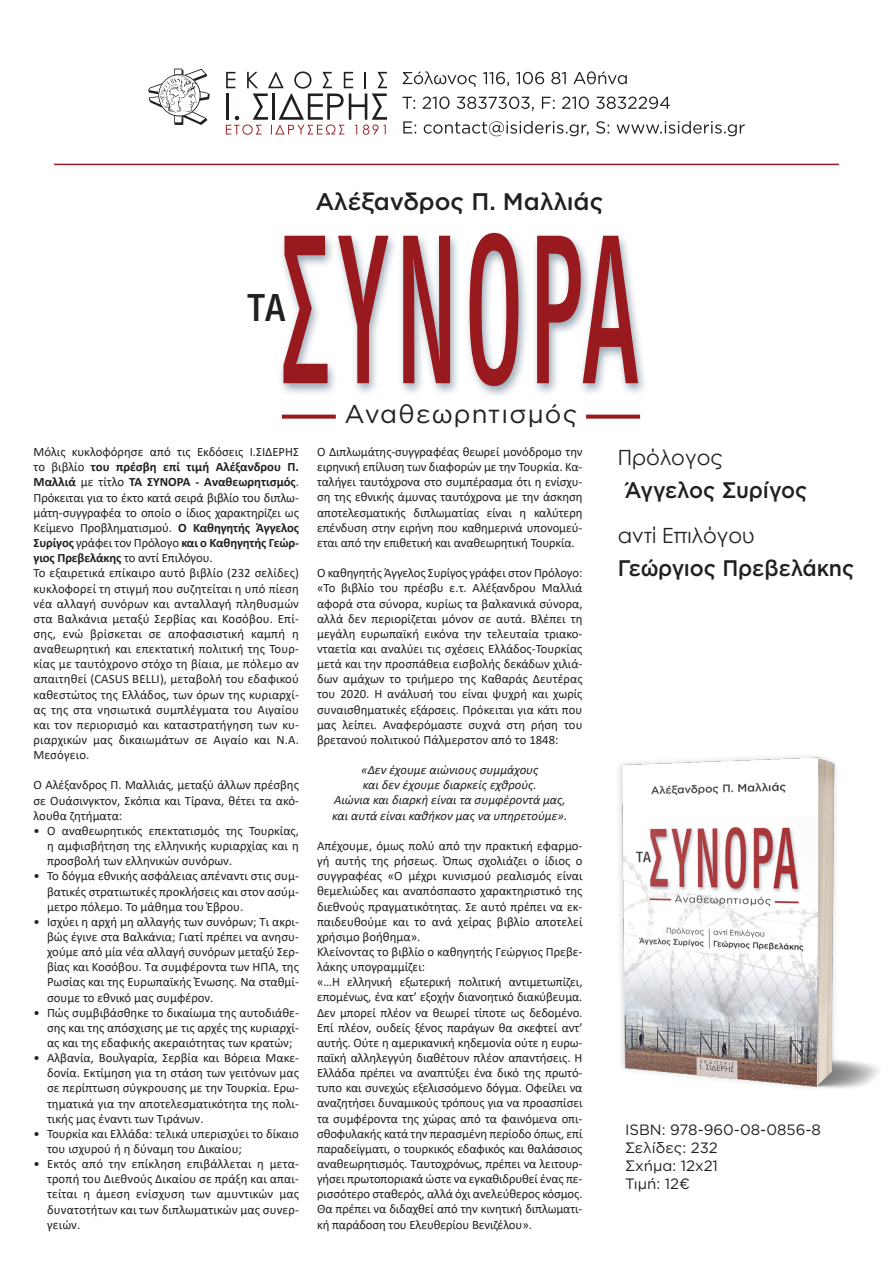
<style>
.page{position:relative;width:893px;height:1263px;background:#fff}
.page>*{position:absolute;margin:0;border:0;box-sizing:border-box;transform-origin:0 0}
.t1{font:221.4px "Lib Helvetica Medium Cond";letter-spacing:.08em;color:#981a1e;scale:.5 1}
.t2{font:40.5px "Lib Helvetica Medium Cond";color:#231f20}
.t3{font:25.65px "Gotham Greek";letter-spacing:.05em;color:#231f20}
.t4{font:500 24px "Gotham Greek";color:#231f20}
.t5{font:500 22.5px "Gotham Greek";letter-spacing:-.005em;color:#231f20;scale:.95 1}
.t6{font:21px "Century Gothic";color:#231f20}
.t7{font:15px/18px "Gotham Greek";color:#231f20}
.t8{font:12.75px/15.1px "Calibri";letter-spacing:-.005em;color:#231f20;text-align:justify}
.t9{font:italic 12.75px/15.1px "Calibri";color:#231f20;text-align:center}
.s1{font-weight:700}
</style>
<div class="page">
<svg style="left:403px;top:121px;width:342px;height:15px"></svg>
<svg style="left:402px;top:96px;width:268px;height:15px"></svg>
<svg style="left:403px;top:71px;width:224px;height:16px"></svg>
<svg style="left:148px;top:69px;width:62px;height:56px"></svg>
<svg style="left:226px;top:71px;width:161px;height:64px"></svg>
<hr style="left:54px;top:164px;width:785px;height:1px;background:#981a1e">
<div style="left:277px;top:229px;width:371px;height:171px;background:#0b2d4b;opacity:.42"></div>
<svg style="left:586px;top:415px;width:54px;height:4px"></svg>
<svg style="left:282px;top:415px;width:54px;height:4px"></svg>
<img style="left:619px;top:756px;width:260px;height:333px">
<h3 class="t4" style="left:315px;top:188px;width:289px">Αλέξανδρος Π. Μαλλιάς</h3>
<h1 class="t1" style="left:281px;top:186px;width:713px">ΣΥΝΟΡΑ</h1>
<h3 class="t3" style="left:345px;top:400px;width:234px">Αναθεωρητισμός</h3>
<h2 class="t2" style="left:247px;top:285px;width:39px">ΤΑ</h2>
<p class="t8" style="left:34px;top:444px;width:267px;text-align:left">Μόλις κυκλοφόρησε από τις Εκδόσεις Ι.ΣΙΔΕΡΗΣ το βιβλίο <span class="s1">του πρέσβη επί τιμή Αλέξανδρου Π.<br>Μαλλιά</span> με τίτλο <span class="s1">ΤΑ ΣΥΝΟΡΑ - Αναθεωρητισμός</span>.<br>Πρόκειται για το έκτο κατά σειρά βιβλίο του διπλω&shy;μάτη-συγγραφέα το οποίο ο ίδιος χαρακτηρίζει ως Κείμενο Προβληματισμού. <span class="s1">Ο Καθηγητής Άγγελος Συρίγος</span> γράφει τον Πρόλογο <span class="s1">και ο Καθηγητής Γεώρ&shy;γιος Πρεβελάκης</span> το αντί Επιλόγου.<br>Το εξαιρετικά επίκαιρο αυτό βιβλίο (232 σελίδες) κυκλοφορεί τη στιγμή που συζητείται η υπό πίεση νέα αλλαγή συνόρων και ανταλλαγή πληθυσμών στα Βαλκάνια μεταξύ Σερβίας και Κοσόβου. Επί&shy;σης, ενώ βρίσκεται σε αποφασιστική καμπή η αναθεωρητική και επεκτατική πολιτική της Τουρ&shy;κίας με ταυτόχρονο στόχο τη βίαια, με πόλεμο αν απαιτηθεί (CASUS BELLI), μεταβολή του εδαφικού καθεστώτος της Ελλάδος, των όρων της κυριαρχί&shy;ας της στα νησιωτικά συμπλέγματα του Αιγαίου και τον περιορισμό και καταστρατήγηση των κυ&shy;ριαρχικών μας δικαιωμάτων σε Αιγαίο και Ν.Α.<br>Μεσόγειο.</p>
<p class="t8" style="left:34px;top:777px;width:267px">Ο Αλέξανδρος Π. Μαλλιάς, μεταξύ άλλων πρέσβης σε Ουάσινγκτον, Σκόπια και Τίρανα, θέτει τα ακό&shy;λουθα ζητήματα:</p>
<p class="t8" style="left:47px;top:823px;width:254px;text-indent:-14px">• Ο αναθεωρητικός επεκτατισμός της Τουρκίας, η αμφισβήτηση της ελληνικής κυριαρχίας και η προσβολή των ελληνικών συνόρων.</p>
<p class="t8" style="left:47px;top:868px;width:254px;text-indent:-14px">• Το δόγμα εθνικής ασφάλειας απέναντι στις συμ&shy;βατικές στρατιωτικές προκλήσεις και στον ασύμ&shy;μετρο πόλεμο. Το μάθημα του Έβρου.</p>
<p class="t8" style="left:47px;top:914px;width:254px;text-indent:-14px">• Ισχύει η αρχή μη αλλαγής των συνόρων; Τι ακρι&shy;βώς έγινε στα Βαλκάνια; Γιατί πρέπει να ανησυ&shy;χούμε από μία νέα αλλαγή συνόρων μεταξύ Σερ&shy;βίας και Κοσόβου. Τα συμφέροντα των ΗΠΑ, της Ρωσίας και της Ευρωπαϊκής Ένωσης. Να σταθμί&shy;σουμε το εθνικό μας συμφέρον.</p>
<p class="t8" style="left:47px;top:1004px;width:254px;text-indent:-14px">• Πώς συμβιβάσθηκε το δικαίωμα της αυτοδιάθε&shy;σης και της απόσχισης με τις αρχές της κυριαρχί&shy;ας και της εδαφικής ακεραιότητας των κρατών;</p>
<p class="t8" style="left:47px;top:1050px;width:254px;text-indent:-14px">• Αλβανία, Βουλγαρία, Σερβία και Βόρεια Μακε&shy;δονία. Εκτίμηση για τη στάση των γειτόνων μας σε περίπτωση σύγκρουσης με την Τουρκία. Ερω&shy;τηματικά για την αποτελεσματικότητα της πολι&shy;τικής μας έναντι των Τιράνων.</p>
<p class="t8" style="left:47px;top:1126px;width:253px;text-indent:-14px">• Τουρκία και Ελλάδα: τελικά υπερισχύει το δίκαιο του ισχυρού ή η δύναμη του Δικαίου;</p>
<p class="t8" style="left:47px;top:1156px;width:253px;text-indent:-14px">• Εκτός από την επίκληση επιβάλλεται η μετα&shy;τροπή του Διεθνούς Δικαίου σε πράξη και απαι&shy;τείται η άμεση ενίσχυση των αμυντικών μας δυνατοτήτων και των διπλωματικών μας συνερ&shy;γειών.</p>
<p class="t8" style="left:317px;top:444px;width:267px">Ο Διπλωμάτης-συγγραφέας θεωρεί μονόδρομο την ειρηνική επίλυση των διαφορών με την Τουρκία. Κα&shy;ταλήγει ταυτόχρονα στο συμπέρασμα ότι η ενίσχυ&shy;ση της εθνικής άμυνας ταυτόχρονα με την άσκηση αποτελεσματικής διπλωματίας είναι η καλύτερη επένδυση στην ειρήνη που καθημερινά υπονομεύ&shy;εται από την επιθετική και αναθεωρητική Τουρκία.</p>
<p class="t8" style="left:317px;top:565px;width:267px">Ο καθηγητής Άγγελος Συρίγος γράφει στον Πρόλογο: «Το βιβλίο του πρέσβυ ε.τ. Αλέξανδρου Μαλλιά αφορά στα σύνορα, κυρίως τα βαλκανικά σύνορα, αλλά δεν περιορίζεται μόνον σε αυτά. Βλέπει τη μεγάλη ευρωπαϊκή εικόνα την τελευταία τριακο&shy;νταετία και αναλύει τις σχέσεις Ελλάδος-Τουρκίας μετά και την προσπάθεια εισβολής δεκάδων χιλιά&shy;δων αμάχων το τριήμερο της Καθαράς Δευτέρας του 2020. Η ανάλυσή του είναι ψυχρή και χωρίς συναισθηματικές εξάρσεις. Πρόκειται για κάτι που μας λείπει. Αναφερόμαστε συχνά στη ρήση του βρετανού πολιτικού Πάλμερστον από το 1848:</p>
<p class="t9" style="left:332px;top:762px;width:237px">«Δεν έχουμε αιώνιους συμμάχους<br>και δεν έχουμε διαρκείς εχθρούς.<br>Αιώνια και διαρκή είναι τα συμφέροντά μας, και αυτά είναι καθήκον μας να υπηρετούμε».</p>
<p class="t8" style="left:317px;top:838px;width:267px;text-align:left">Απέχουμε, όμως πολύ από την πρακτική εφαρμο&shy;γή αυτής της ρήσεως. Όπως σχολιάζει ο ίδιος ο συγγραφέας «Ο μέχρι κυνισμού ρεαλισμός είναι θεμελιώδες και αναπόσπαστο χαρακτηριστικό της διεθνούς πραγματικότητας. Σε αυτό πρέπει να εκ&shy;παιδευθούμε και το ανά χείρας βιβλίο αποτελεί χρήσιμο βοήθημα».<br>Κλείνοντας το βιβλίο ο καθηγητής Γεώργιος Πρεβε&shy;λάκης υπογραμμίζει:<br>«…Η ελληνική εξωτερική πολιτική αντιμετωπίζει, επομένως, ένα κατ’ εξοχήν διανοητικό διακύβευμα.<br>Δεν μπορεί πλέον να θεωρεί τίποτε ως δεδομένο.<br>Επί πλέον, ουδείς ξένος παράγων θα σκεφτεί αντ’ αυτής. Ούτε η αμερικανική κηδεμονία ούτε η ευρω&shy;παϊκή αλληλεγγύη διαθέτουν πλέον απαντήσεις. Η Ελλάδα πρέπει να αναπτύξει ένα δικό της πρωτό&shy;τυπο και συνεχώς εξελισσόμενο δόγμα. Οφείλει να αναζητήσει δυναμικούς τρόπους για να προασπίσει τα συμφέροντα της χώρας από τα φαινόμενα οπι&shy;σθοφυλακής κατά την περασμένη περίοδο όπως, επί παραδείγματι, ο τουρκικός εδαφικός και θαλάσσιος αναθεωρητισμός. Ταυτοχρόνως, πρέπει να λειτουρ&shy;γήσει πρωτοποριακά ώστε να εγκαθιδρυθεί ένας πε&shy;ρισσότερο σταθερός, αλλά όχι ανελεύθερος κόσμος.<br>Θα πρέπει να διδαχθεί από την κινητική διπλωματι&shy;κή παράδοση του Ελευθερίου Βενιζέλου».</p>
<h3 class="t6" style="left:618px;top:443px;width:106px">Πρόλογος</h3>
<h3 class="t5" style="left:625px;top:478px;width:193px">Άγγελος Συρίγος</h3>
<h3 class="t6" style="left:618px;top:520px;width:138px">αντί Επιλόγου</h3>
<h3 class="t5" style="left:618px;top:555px;width:250px">Γεώργιος Πρεβελάκης</h3>
<p class="t7" style="left:625px;top:1120px;width:197px">ISBN: 978-960-08-0856-8<br>Σελίδες: 232<br>Σχήμα: 12x21<br>Τιμή: 12€</p>
</div>
